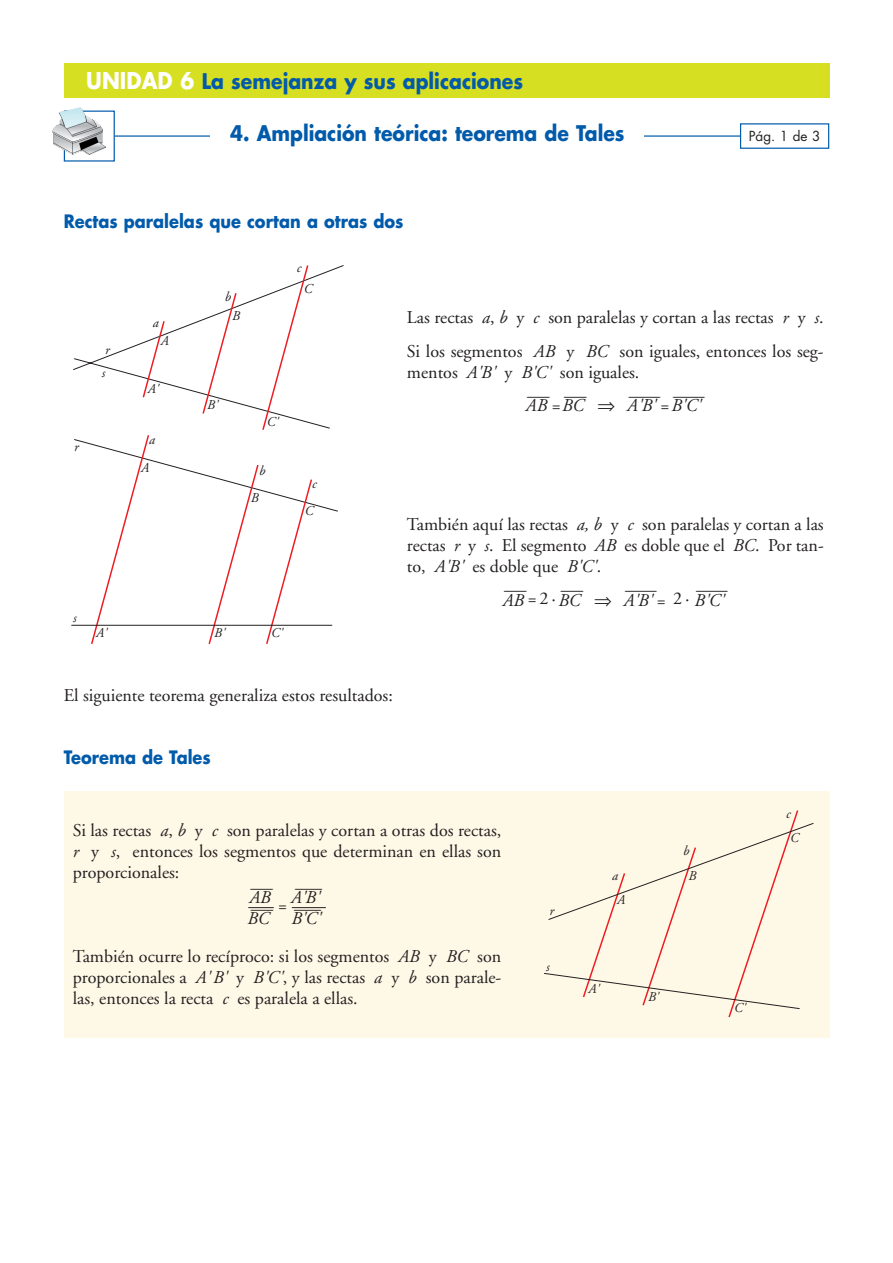
<style>
.page{position:relative;width:893px;height:1263px;background:#fff}
.page>*{position:absolute;margin:0;border:0;box-sizing:border-box;transform-origin:0 0}
.t1{font:700 21px "Futura";color:#015aaa;scale:.9 1}
.t2{font:18px/21px "Adobe Garamond";color:#231f20;text-align:justify}
.t3{font:700 18px "Futura";color:#015aaa;scale:.9 1}
.t4{font:italic 18px "Adobe Garamond";color:#231f20}
.t5{font:18px "Adobe Garamond";color:#231f20;scale:1.25 1}
.t6{font:18px "Adobe Garamond";color:#231f20;scale:1.75 1}
.t7{font:18px "Adobe Garamond";color:#231f20;scale:1.5 1}
.t8{font:italic 13.5px "Adobe Garamond";color:#231f20}
.t9{font:13.5px "Futura";color:#231f20}
.s1{font-size:22.5px;color:#fff}
.s2{font-style:italic}
.s3{font-style:normal}
.s4{font-family:"Anaya Math 1";font-style:normal}
</style>
<div class="page">
<div style="left:64px;top:64px;width:765px;height:34px;background:#d6df21"></div>
<svg style="left:115px;top:123px;width:715px;height:26px"></svg>
<div style="left:210px;top:111px;width:434px;height:51px;background:#fff"></div>
<div style="left:64px;top:111px;width:51px;height:51px;border:1px solid #015aaa"></div>
<img style="left:52px;top:107px;width:54px;height:48px">
<svg style="left:73px;top:265px;width:271px;height:165px"></svg>
<svg style="left:74px;top:439px;width:264px;height:73px"></svg>
<svg style="left:90px;top:435px;width:223px;height:209px"></svg>
<hr style="left:71px;top:625px;width:261px;height:1px;background:#231f20">
<div style="left:64px;top:791px;width:765px;height:246px;background:#fef9e7"></div>
<hr style="left:292px;top:907px;width:34px;height:1px;background:#231f20">
<svg style="left:248px;top:907px;width:26px;height:1px"></svg>
<svg style="left:544px;top:822px;width:269px;height:187px"></svg>
<p class="t1" style="left:86px;top:72px;width:487px"><span class="s1">UNIDAD 6</span> La semejanza y sus aplicaciones</p>
<p class="t1" style="left:230px;top:123px;width:440px">4. Ampliación teórica: teorema de Tales</p>
<p class="t9" style="left:749px;top:130px;width:73px">Pág. 1 de 3</p>
<p class="t3" style="left:64px;top:213px;width:379px">Rectas paralelas que cortan a otras dos</p>
<p class="t8" style="left:105px;top:344px;width:6px">r</p>
<p class="t8" style="left:102px;top:367px;width:5px">s</p>
<p class="t8" style="left:74px;top:441px;width:6px">r</p>
<p class="t8" style="left:153px;top:317px;width:7px">a</p>
<p class="t8" style="left:161px;top:335px;width:10px">A</p>
<p class="t8" style="left:148px;top:383px;width:12px">A'</p>
<p class="t8" style="left:149px;top:434px;width:7px">a</p>
<p class="t8" style="left:141px;top:462px;width:10px">A</p>
<p class="t8" style="left:225px;top:291px;width:8px">b</p>
<p class="t8" style="left:232px;top:310px;width:9px">B</p>
<p class="t8" style="left:297px;top:262px;width:6px">c</p>
<p class="t8" style="left:304px;top:283px;width:10px">C</p>
<p class="t8" style="left:207px;top:399px;width:12px">B'</p>
<p class="t8" style="left:267px;top:416px;width:13px">C'</p>
<p class="t8" style="left:259px;top:465px;width:8px">b</p>
<p class="t8" style="left:251px;top:492px;width:9px">B</p>
<p class="t8" style="left:312px;top:478px;width:6px">c</p>
<p class="t8" style="left:305px;top:505px;width:10px">C</p>
<p class="t8" style="left:73px;top:612px;width:5px">s</p>
<p class="t8" style="left:96px;top:627px;width:12px">A'</p>
<p class="t8" style="left:214px;top:627px;width:12px">B'</p>
<p class="t8" style="left:271px;top:627px;width:13px">C'</p>
<p class="t2" style="left:407px;top:302px;width:418px;line-height:33.8px">Las rectas <span class="s2">a</span>, <span class="s2">b</span> y <span class="s2">c</span> son paralelas y cortan a las rectas <span class="s2">r</span> y <span class="s2">s</span>.<br>Si los segmentos <span class="s2">AB</span> y <span class="s2">BC</span> son iguales, entonces los seg-</p>
<p class="t2" style="left:527px;top:362px;width:114px;line-height:23.2px;text-indent:-120px">mentos <span class="s2">A'B'</span> y <span class="s2">B'C'</span> son iguales. —</p>
<p class="t4" style="left:526px;top:398px;width:177px">AB <span class="s3">=</span>BC <span class="s4">ò</span> A'B' <span class="s3">=</span>B'C'</p>
<p class="t5" style="left:564px;top:388px;width:19px">—</p>
<p class="t6" style="left:629px;top:388px;width:19px">—</p>
<p class="t6" style="left:673px;top:388px;width:19px">—</p>
<p class="t2" style="left:407px;top:516px;width:418px">También aquí las rectas <span class="s2">a, b</span> y <span class="s2">c</span> son paralelas y cortan a las rectas <span class="s2">r</span> y <span class="s2">s</span>. El segmento <span class="s2">AB</span> es doble que el <span class="s2">BC</span>. Por tan&shy;to, <span class="s2">A'B'</span> es doble que <span class="s2">B'C'</span>.</p>
<p class="t5" style="left:504px;top:582px;width:19px">—</p>
<p class="t4" style="left:503px;top:593px;width:223px">AB <span class="s3">= 2 ·</span> BC <span class="s4">ò</span> A'B' <span class="s3">= 2 ·</span> B'C'</p>
<p class="t5" style="left:561px;top:582px;width:19px">—</p>
<p class="t6" style="left:625px;top:582px;width:19px">—</p>
<p class="t6" style="left:696px;top:582px;width:19px">—</p>
<p class="t2" style="left:64px;top:686px;width:331px">El siguiente teorema generaliza estos resultados:</p>
<p class="t3" style="left:64px;top:749px;width:165px">Teorema de Tales</p>
<p class="t8" style="left:786px;top:809px;width:6px">c</p>
<p class="t2" style="left:73px;top:821px;width:430px">Si las rectas <span class="s2">a</span>, <span class="s2">b</span> y <span class="s2">c</span> son paralelas y cortan a otras dos rectas, <span class="s2">r</span> y <span class="s2">s</span>, entonces los segmentos que determinan en ellas son proporcionales:</p>
<p class="t2" style="left:278px;top:897px;width:10px">=</p>
<p class="t2" style="left:73px;top:948px;width:430px">También ocurre lo recíproco: si los segmentos <span class="s2">AB</span> y <span class="s2">BC</span> son proporcionales a <span class="s2">A' B'</span> y <span class="s2">B'C'</span>, y las rectas <span class="s2">a</span> y <span class="s2">b</span> son parale&shy;las, entonces la recta <span class="s2">c</span> es paralela a ellas.</p>
<p class="t5" style="left:250px;top:880px;width:19px">—</p>
<p class="t4" style="left:249px;top:890px;width:23px">AB</p>
<p class="t5" style="left:251px;top:901px;width:19px">—</p>
<p class="t4" style="left:247px;top:911px;width:24px">BC</p>
<p class="t7" style="left:295px;top:880px;width:19px">—</p>
<p class="t4" style="left:291px;top:911px;width:31px">B'C'</p>
<p class="t4" style="left:291px;top:890px;width:30px">A'B'</p>
<p class="t7" style="left:294px;top:901px;width:19px">—</p>
<p class="t8" style="left:549px;top:906px;width:6px">r</p>
<p class="t8" style="left:546px;top:961px;width:5px">s</p>
<p class="t8" style="left:612px;top:870px;width:7px">a</p>
<p class="t8" style="left:617px;top:895px;width:10px">A</p>
<p class="t8" style="left:683px;top:845px;width:8px">b</p>
<p class="t8" style="left:688px;top:870px;width:9px">B</p>
<p class="t8" style="left:588px;top:984px;width:12px">A'</p>
<p class="t8" style="left:648px;top:992px;width:12px">B'</p>
<p class="t8" style="left:734px;top:1002px;width:13px">C'</p>
<p class="t8" style="left:790px;top:832px;width:10px">C</p>
</div>
